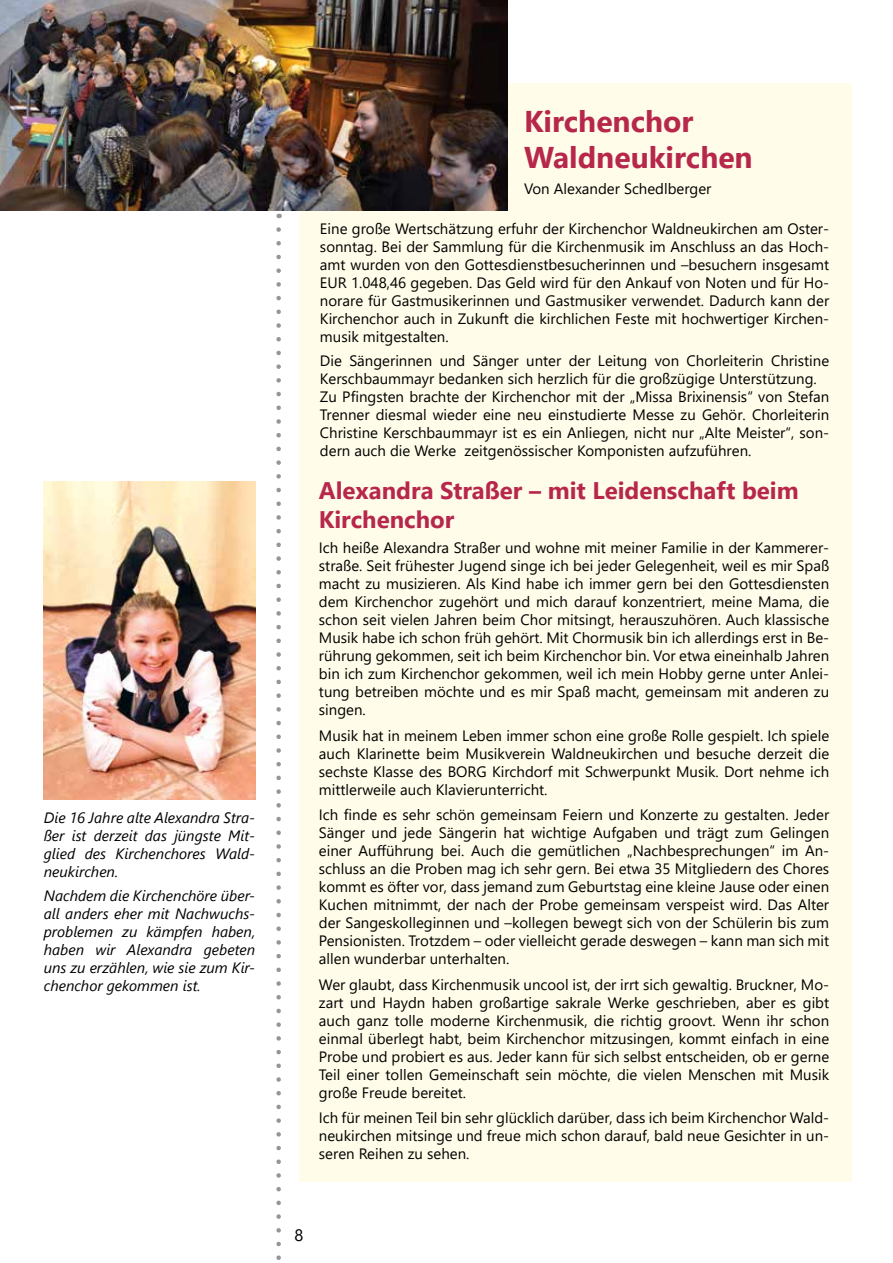
<style>
.page{position:relative;width:893px;height:1263px;background:#fff}
.page>*{position:absolute;margin:0;border:0;box-sizing:border-box;transform-origin:0 0}
.t1{font:700 30px/36px "Segoe UI";color:#b7274c}
.t2{font:700 24px/28.8px "Segoe UI";color:#b7274c}
.t3{font:16.5px "Segoe UI";color:#000}
.t4{font:15px/18px "Segoe UI";color:#000;text-align:justify}
.t5{font:italic 15px/18px "Segoe UI";color:#000;text-align:justify}
</style>
<div class="page">
<div style="left:299px;top:83px;width:552px;height:1098px;background:#fffde9"></div>
<img style="left:44px;top:482px;width:212px;height:318px">
<img style="left:0;top:0;width:507px;height:210px">
<svg style="left:276px;top:229px;width:5px;height:1031px"></svg>
<p class="t5" style="left:44px;top:807px;width:213px">Die 16 Jahre alte Alexandra Stra&shy;ßer ist derzeit das jüngste Mit&shy;glied des Kirchenchores Wald&shy;neukirchen.</p>
<p class="t5" style="left:44px;top:885px;width:213px">Nachdem die Kirchenchöre über&shy;all anders eher mit Nachwuchs&shy;problemen zu kämpfen haben, haben wir Alexandra gebeten uns zu erzählen, wie sie zum Kir&shy;chenchor gekommen ist.</p>
<h1 class="t1" style="left:524px;top:101px;width:230px">Kirchenchor<br>Waldneukirchen</h1>
<p class="t4" style="left:524px;top:178px;width:189px">Von Alexander Schedlberger</p>
<p class="t4" style="left:320px;top:218px;width:511px">Eine große Wertschätzung erfuhr der Kirchenchor Waldneukirchen am Oster&shy;sonntag. Bei der Sammlung für die Kirchenmusik im Anschluss an das Hoch&shy;amt wurden von den Gottesdienstbesucherinnen und –besuchern insgesamt EUR 1.048,46 gegeben. Das Geld wird für den Ankauf von Noten und für Ho&shy;norare für Gastmusikerinnen und Gastmusiker verwendet. Dadurch kann der Kirchenchor auch in Zukunft die kirchlichen Feste mit hochwertiger Kirchen&shy;musik mitgestalten.</p>
<p class="t4" style="left:320px;top:350px;width:511px;text-align:left">Die Sängerinnen und Sänger unter der Leitung von Chorleiterin Christine Kerschbaummayr bedanken sich herzlich für die großzügige Unterstützung.<br>Zu Pfingsten brachte der Kirchenchor mit der „Missa Brixinensis“ von Stefan Trenner diesmal wieder eine neu einstudierte Messe zu Gehör. Chorleiterin Christine Kerschbaummayr ist es ein Anliegen, nicht nur „Alte Meister“, son&shy;dern auch die Werke zeitgenössischer Komponisten aufzuführen.</p>
<h2 class="t2" style="left:319px;top:474px;width:481px">Alexandra Straßer – mit Leidenschaft beim<br>Kirchenchor</h2>
<p class="t4" style="left:319px;top:538px;width:512px">Ich heiße Alexandra Straßer und wohne mit meiner Familie in der Kammerer&shy;straße. Seit frühester Jugend singe ich bei jeder Gelegenheit, weil es mir Spaß macht zu musizieren. Als Kind habe ich immer gern bei den Gottesdiensten dem Kirchenchor zugehört und mich darauf konzentriert, meine Mama, die schon seit vielen Jahren beim Chor mitsingt, herauszuhören. Auch klassische Musik habe ich schon früh gehört. Mit Chormusik bin ich allerdings erst in Be&shy;rührung gekommen, seit ich beim Kirchenchor bin. Vor etwa eineinhalb Jahren bin ich zum Kirchenchor gekommen, weil ich mein Hobby gerne unter Anlei&shy;tung betreiben möchte und es mir Spaß macht, gemeinsam mit anderen zu singen.</p>
<p class="t4" style="left:319px;top:725px;width:512px">Musik hat in meinem Leben immer schon eine große Rolle gespielt. Ich spiele auch Klarinette beim Musikverein Waldneukirchen und besuche derzeit die sechste Klasse des BORG Kirchdorf mit Schwerpunkt Musik. Dort nehme ich mittlerweile auch Klavierunterricht.</p>
<p class="t4" style="left:319px;top:805px;width:512px">Ich finde es sehr schön gemeinsam Feiern und Konzerte zu gestalten. Jeder Sänger und jede Sängerin hat wichtige Aufgaben und trägt zum Gelingen einer Aufführung bei. Auch die gemütlichen „Nachbesprechungen“ im An&shy;schluss an die Proben mag ich sehr gern. Bei etwa 35 Mitgliedern des Chores kommt es öfter vor, dass jemand zum Geburtstag eine kleine Jause oder einen Kuchen mitnimmt, der nach der Probe gemeinsam verspeist wird. Das Alter der Sangeskolleginnen und –kollegen bewegt sich von der Schülerin bis zum Pensionisten. Trotzdem – oder vielleicht gerade deswegen – kann man sich mit allen wunderbar unterhalten.</p>
<p class="t4" style="left:319px;top:974px;width:512px">Wer glaubt, dass Kirchenmusik uncool ist, der irrt sich gewaltig. Bruckner, Mo&shy;zart und Haydn haben großartige sakrale Werke geschrieben, aber es gibt auch ganz tolle moderne Kirchenmusik, die richtig groovt. Wenn ihr schon einmal überlegt habt, beim Kirchenchor mitzusingen, kommt einfach in eine Probe und probiert es aus. Jeder kann für sich selbst entscheiden, ob er gerne Teil einer tollen Gemeinschaft sein möchte, die vielen Menschen mit Musik große Freude bereitet.</p>
<p class="t4" style="left:319px;top:1108px;width:512px">Ich für meinen Teil bin sehr glücklich darüber, dass ich beim Kirchenchor Wald&shy;neukirchen mitsinge und freue mich schon darauf, bald neue Gesichter in un&shy;seren Reihen zu sehen.</p>
<p class="t3" style="left:294px;top:1219px;width:10px">8</p>
</div>
